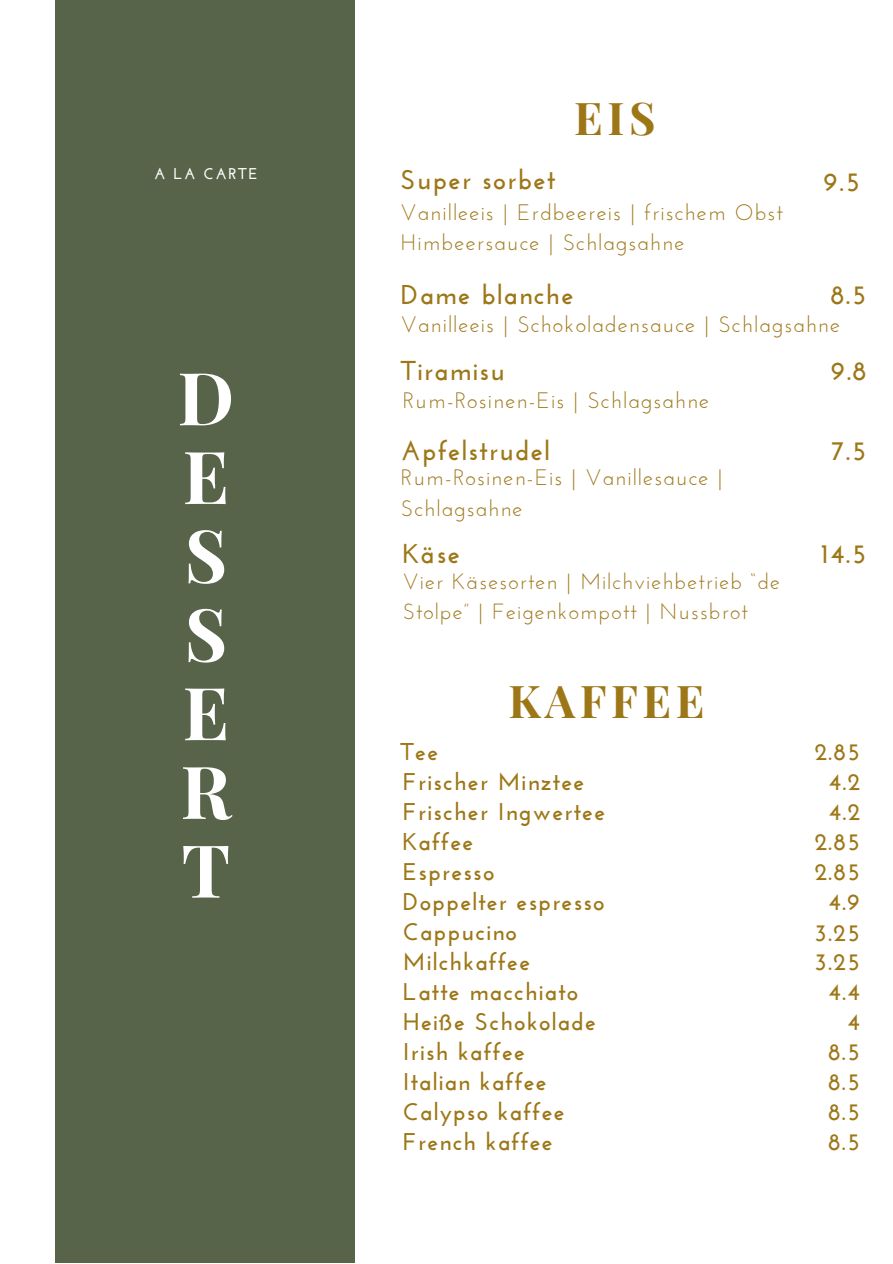
<style>
.page{position:relative;width:893px;height:1264px;background:#fff}
.page>*{position:absolute;margin:0;border:0;box-sizing:border-box;transform-origin:0 0}
.t1{font:700 73.05px/78.8px "Playfair Display";color:#fff;text-align:justify}
.t2{font:700 45.15px "Playfair Display";letter-spacing:.1em;color:#9d7717}
.t3{font:700 27.15px "Josefin Sans";letter-spacing:.05em;color:#9d7717}
.t4{font:700 24.15px/30px "Josefin Sans";letter-spacing:.05em;color:#9d7717}
.t5{font:22.35px/30.3px "Josefin Sans";letter-spacing:.05em;color:#9d7717}
.t6{font:22.05px/30.3px "Josefin Sans";letter-spacing:.05em;color:#9d7717}
.t7{font:700 15.6px "Josefin Sans";letter-spacing:.1em;color:#fff}
</style>
<div class="page">
<div style="left:55px;top:0;width:299px;height:1262px;background:#576449"></div>
<p class="t7" style="left:154px;top:168px;width:105px">A LA CARTE</p>
<h1 class="t1" style="left:177px;top:355px;width:58px">D E S S E R T</h1>
<h2 class="t2" style="left:574px;top:86px;width:83px">EIS</h2>
<p class="t3" style="left:400px;top:168px;width:156px">Super sorbet</p>
<p class="t5" style="left:400px;top:199px;width:384px">Vanilleeis | Erdbeereis | frischem Obst<br>Himbeersauce | Schlagsahne</p>
<p class="t3" style="left:401px;top:284px;width:174px">Dame blanche</p>
<p class="t3" style="left:823px;top:171px;width:38px">9.5</p>
<p class="t3" style="left:830px;top:284px;width:37px">8.5</p>
<p class="t5" style="left:401px;top:311px;width:441px">Vanilleeis | Schokoladensauce | Schlagsahne</p>
<p class="t3" style="left:401px;top:359px;width:105px">Tiramisu</p>
<p class="t5" style="left:403px;top:387px;width:308px">Rum-Rosinen-Eis | Schlagsahne</p>
<p class="t3" style="left:401px;top:440px;width:150px">Apfelstrudel</p>
<p class="t5" style="left:401px;top:464px;width:323px">Rum-Rosinen-Eis | Vanillesauce |<br>Schlagsahne</p>
<p class="t3" style="left:403px;top:543px;width:59px">Käse</p>
<p class="t6" style="left:403px;top:568px;width:378px">Vier Käsesorten | Milchviehbetrieb “de<br>Stolpe” | Feigenkompott | Nussbrot</p>
<h2 class="t2" style="left:508px;top:669px;width:197px">KAFFEE</h2>
<p class="t3" style="left:831px;top:359px;width:37px">9.8</p>
<p class="t3" style="left:831px;top:440px;width:36px">7.5</p>
<p class="t3" style="left:821px;top:543px;width:47px">14.5</p>
<p class="t4" style="left:400px;top:739px;width:206px">Tee<br>Frischer Minztee<br>Frischer Ingwertee<br>Kaffee<br>Espresso<br>Doppelter espresso<br>Cappucino<br>Milchkaffee<br>Latte macchiato<br>Heiße Schokolade<br>Irish kaffee<br>Italian kaffee<br>Calypso kaffee<br>French kaffee</p>
<p class="t4" style="left:814px;top:739px;width:47px;text-align:center">2.85<br>4.2<br>4.2<br>2.85<br>2.85<br>4.9<br>3.25</p>
<p class="t4" style="left:814px;top:949px;width:47px;text-align:right">3.25<br>4.4<br>4<br>8.5<br>8.5<br>8.5<br>8.5</p>
</div>
